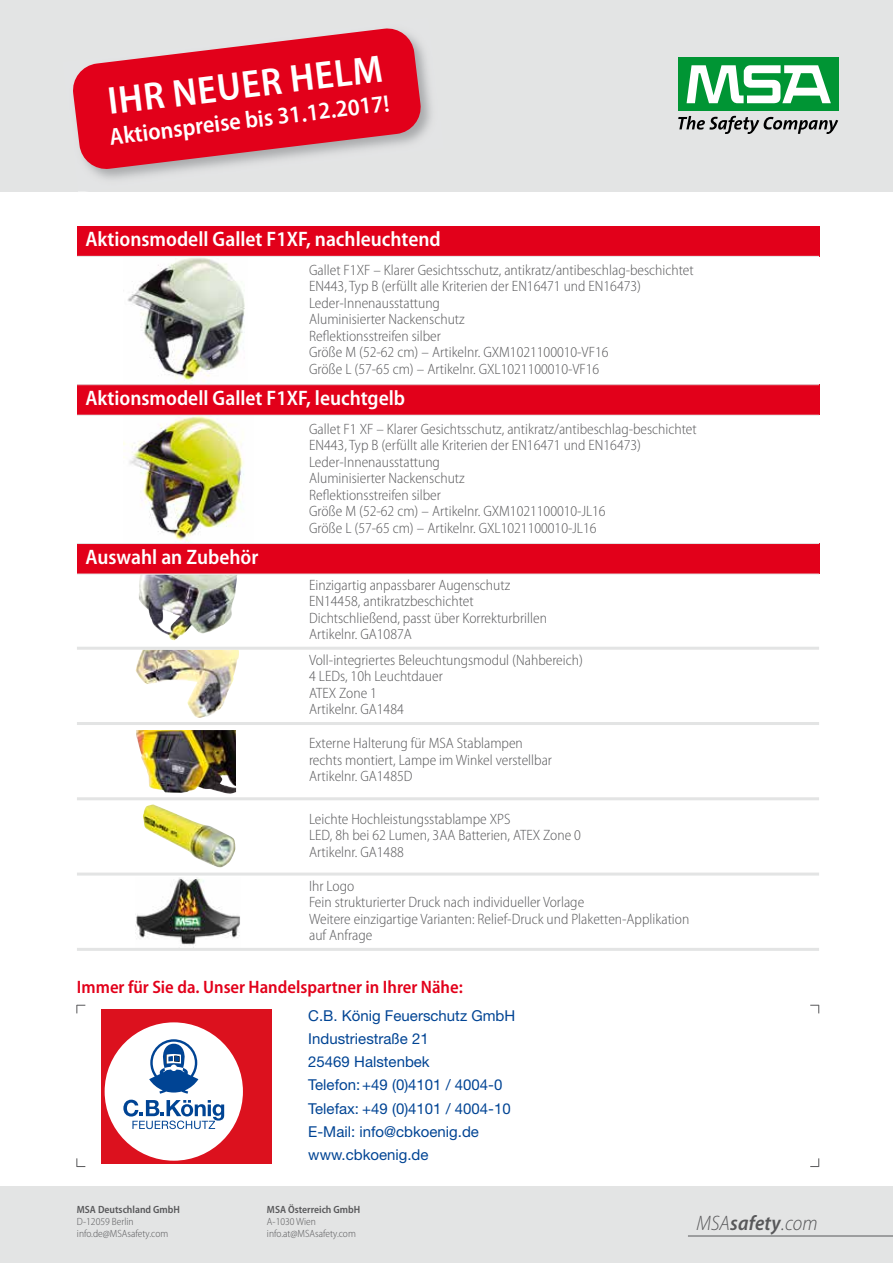
<style>
.page{position:relative;width:893px;height:1263px;background:#fff}
.page>*{position:absolute;margin:0;border:0;box-sizing:border-box;transform-origin:0 0}
.t1{font:600 semi-condensed 39px "Myriad Pro";color:#fff}
.t2{font:600 semi-condensed 24px "Myriad Pro";color:#fff}
.t3{font:600 semi-condensed 21px "Myriad Pro";color:#fff}
.t4{font:italic 300 semi-condensed 21px "Myriad Pro";color:#58585a}
.t5{font:600 semi-condensed 18px "Myriad Pro";color:#e2001a}
.t6{font:300 semi-condensed 15px/16.5px "Myriad Pro";color:#58585a}
.t7{font:15px/23.2px "Helvetica Neue";color:#004494}
.t8{font:300 semi-condensed 10.5px/12px "Myriad Pro";color:#58585a}
.t9{font:600 semi-condensed 10.5px "Myriad Pro";color:#58585a}
.s1{font-weight:600}
</style>
<div class="page">
<div style="left:0;top:0;width:893px;height:191px;background:#e3e4e4"></div>
<div style="left:0;top:1186px;width:893px;height:77px;background:#e3e4e4"></div>
<div style="left:77px;top:226px;width:742px;height:30px;background:#e2001a"></div>
<img style="left:127px;top:257px;width:118px;height:127px">
<div style="left:77px;top:385px;width:742px;height:30px;background:#e2001a"></div>
<img style="left:123px;top:416px;width:121px;height:127px">
<div style="left:77px;top:543px;width:742px;height:31px;background:#e2001a"></div>
<img style="left:139px;top:575px;width:98px;height:65px">
<img style="left:136px;top:650px;width:103px;height:68px">
<img style="left:136px;top:730px;width:100px;height:64px">
<img style="left:143px;top:804px;width:92px;height:64px">
<img style="left:135px;top:878px;width:105px;height:70px">
<hr style="left:77px;top:256px;width:742px;height:1px;background:#e3e4e4">
<hr style="left:77px;top:384px;width:742px;height:1px;background:#e3e4e4">
<hr style="left:77px;top:415px;width:742px;height:1px;background:#e3e4e4">
<hr style="left:77px;top:543px;width:742px;height:1px;background:#e3e4e4">
<hr style="left:77px;top:574px;width:742px;height:1px;background:#e3e4e4">
<hr style="left:77px;top:647px;width:742px;height:3px;background:#e3e4e4">
<hr style="left:77px;top:722px;width:742px;height:3px;background:#e3e4e4">
<hr style="left:77px;top:797px;width:742px;height:3px;background:#e3e4e4">
<hr style="left:77px;top:872px;width:742px;height:3px;background:#e3e4e4">
<hr style="left:77px;top:948px;width:742px;height:3px;background:#e3e4e4">
<svg style="left:78px;top:191px;width:12px;height:1px"></svg>
<svg style="left:73px;top:28px;width:349px;height:143px;fill:#e2001a"></svg>
<div style="left:678px;top:57px;width:161px;height:54px;background:#009534"></div>
<svg style="left:687px;top:65px;width:144px;height:38px"></svg>
<svg style="left:678px;top:116px;width:160px;height:18px"></svg>
<hr style="left:688px;top:1235px;width:205px;height:1px;background:#58585a">
<svg style="left:77px;top:1005px;width:8px;height:8px"></svg>
<svg style="left:810px;top:1005px;width:9px;height:8px"></svg>
<svg style="left:810px;top:1158px;width:9px;height:9px"></svg>
<svg style="left:77px;top:1158px;width:8px;height:9px"></svg>
<div style="left:101px;top:1010px;width:170px;height:154px;background:#dc111e"></div>
<div style="left:105px;top:1022px;width:138px;height:139px;background:#fff;border-radius:50%"></div>
<svg style="left:149px;top:1039px;width:49px;height:55px"></svg>
<svg style="left:123px;top:1100px;width:101px;height:29px"></svg>
<h1 class="t1" style="left:105px;top:77px;width:268px;rotate:-7deg">IHR NEUER HELM</h1>
<h2 class="t2" style="left:108px;top:122px;width:289px;rotate:-7deg">Aktionspreise bis 31.12.2017!</h2>
<h3 class="t3" style="left:85px;top:226px;width:357px">Aktionsmodell Gallet F1XF, nachleuchtend</h3>
<p class="t6" style="left:309px;top:261px;width:386px">Gallet F1XF – Klarer Gesichtsschutz, antikratz/antibeschlag-beschichtet EN443, Typ B (erfüllt alle Kriterien der EN16471 und EN16473)<br>Leder-Innenausstattung<br>Aluminisierter Nackenschutz<br>Reflektionsstreifen silber<br>Größe M (52-62 cm) – Artikelnr. GXM1021100010-VF16<br>Größe L (57-65 cm) – Artikelnr. GXL1021100010-VF16</p>
<h3 class="t3" style="left:85px;top:385px;width:321px">Aktionsmodell Gallet F1XF, leuchtgelb</h3>
<p class="t6" style="left:309px;top:420px;width:389px">Gallet F1 XF – Klarer Gesichtsschutz, antikratz/antibeschlag-beschichtet EN443, Typ B (erfüllt alle Kriterien der EN16471 und EN16473)<br>Leder-Innenausstattung<br>Aluminisierter Nackenschutz<br>Reflektionsstreifen silber<br>Größe M (52-62 cm) – Artikelnr. GXM1021100010-JL16<br>Größe L (57-65 cm) – Artikelnr. GXL1021100010-JL16</p>
<h3 class="t3" style="left:85px;top:544px;width:174px">Auswahl an Zubehör</h3>
<p class="t6" style="left:309px;top:576px;width:239px">Einzigartig anpassbarer Augenschutz EN14458, antikratzbeschichtet Dichtschließend, passt über Korrekturbrillen Artikelnr. GA1087A</p>
<p class="t6" style="left:309px;top:651px;width:275px">Voll-integriertes Beleuchtungsmodul (Nahbereich)<br>4 LEDs, 10h Leuchtdauer<br>ATEX Zone 1<br>Artikelnr. GA1484</p>
<p class="t6" style="left:309px;top:735px;width:244px">Externe Halterung für MSA Stablampen rechts montiert, Lampe im Winkel verstellbar<br>Artikelnr. GA1485D</p>
<p class="t6" style="left:309px;top:810px;width:273px">Leichte Hochleistungsstablampe XPS<br>LED, 8h bei 62 Lumen, 3AA Batterien, ATEX Zone 0<br>Artikelnr. GA1488</p>
<p class="t6" style="left:309px;top:877px;width:382px">Ihr Logo<br>Fein strukturierter Druck nach individueller Vorlage<br>Weitere einzigartige Varianten: Relief-Druck und Plaketten-Applikation auf Anfrage</p>
<p class="t5" style="left:77px;top:975px;width:387px">Immer für Sie da. Unser Handelspartner in Ihrer Nähe:</p>
<p class="t7" style="left:308px;top:1003px;width:208px">C.B. König Feuerschutz GmbH<br>Industriestraße 21<br>25469 Halstenbek<br>Telefon:+49 (0)4101 / 4004-0<br>Telefax: +49 (0)4101 / 4004-10<br>E-Mail: info@cbkoenig.de www.cbkoenig.de</p>
<p class="t9" style="left:77px;top:1202px;width:105px">MSA Deutschland GmbH</p>
<p class="t8" style="left:77px;top:1215px;width:93px">D-12059 Berlin info.de@MSAsafety.com</p>
<p class="t9" style="left:267px;top:1202px;width:95px">MSA Österreich GmbH</p>
<p class="t8" style="left:267px;top:1215px;width:90px">A-1030 Wien info.at@MSAsafety.com</p>
<h3 class="t4" style="left:696px;top:1211px;width:123px">MSA<span class="s1">safety</span>.com</h3>
</div>
